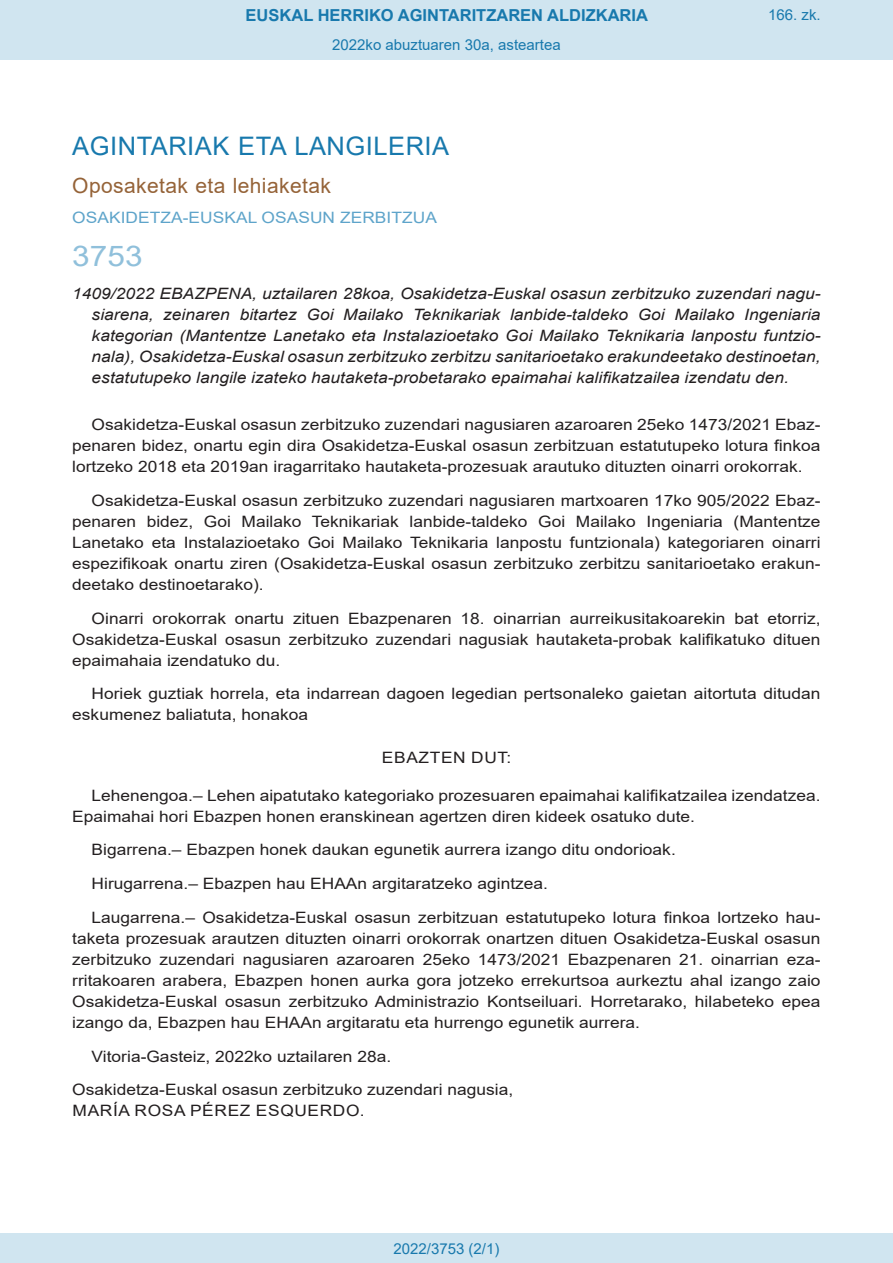
<style>
.page{position:relative;width:893px;height:1263px;background:#fff}
.page>*{position:absolute;margin:0;border:0;box-sizing:border-box;transform-origin:0 0}
.BOPVOrden{font:28.5px "Arial";color:#90c0db;scale:1.11 1}
.BOPVSeccion{font:25.5px "Arial";letter-spacing:.02em;color:#1879ad}
.BOPVSubseccion{font:21px "Arial";letter-spacing:.02em;color:#956338}
.t1{font:700 16.5px "Arial";color:#1879ad}
.BOPVDetalle{font:15.6px/21px "Arial";color:#231f20;text-align:justify;scale:1.11 1}
.BOPVTitulo{font:italic 15.6px/21px "Arial";color:#231f20;text-align:justify;scale:1.11 1}
.BOPVFirmaPuesto{font:15.6px "Arial";color:#231f20;scale:1.11 1}
.BOPVFirmaLugFec{font:15.6px "Arial";color:#231f20;scale:1.11 1}
.BOPVOrganismo{font:15.6px "Arial";letter-spacing:.005em;color:#5ea4ca;scale:1.11 1}
.BOPVFirmaNombre{font:15.6px "Arial";letter-spacing:.035em;color:#231f20;scale:1.11 1}
.BOPVClave{font:15.6px "Arial";letter-spacing:.035em;color:#231f20;scale:1.11 1}
.Paginacion_Centro{font:15px "Arial";color:#1879ad}
</style>
<div class="page">
<div style="left:0;top:0;width:893px;height:60px;background:#d0e5f0"></div>
<div style="left:0;top:1233px;width:893px;height:30px;background:#d0e5f0"></div>
<p class="t1" style="left:246px;top:3px;width:404px">EUSKAL HERRIKO AGINTARITZAREN ALDIZKARIA</p>
<p class="Paginacion_Centro" style="left:332px;top:35px;width:230px">2022ko abuztuaren 30a, asteartea</p>
<p class="Paginacion_Centro" style="left:768px;top:5px;width:54px">166. zk.</p>
<p class="BOPVSeccion" style="left:72px;top:128px;width:378px">AGINTARIAK ETA LANGILERIA</p>
<p class="BOPVSubseccion" style="left:72px;top:171px;width:260px">Oposaketak eta lehiaketak</p>
<p class="BOPVOrganismo" style="left:72px;top:207px;width:330px">OSAKIDETZA-EUSKAL OSASUN ZERBITZUA</p>
<p class="BOPVOrden" style="left:72px;top:236px;width:65px">3753</p>
<p class="BOPVTitulo" style="left:92px;top:284px;width:658px;text-indent:-19px">1409/2022 EBAZPENA, uztailaren 28koa, Osakidetza-Euskal osasun zerbitzuko zuzendari nagu&shy;siarena, zeinaren bitartez Goi Mailako Teknikariak lanbide-taldeko Goi Mailako Ingeniaria kategorian (Mantentze Lanetako eta Instalazioetako Goi Mailako Teknikaria lanpostu funtzio&shy;nala), Osakidetza-Euskal osasun zerbitzuko zerbitzu sanitarioetako erakundeetako destinoetan, estatutupeko langile izateko hautaketa-probetarako epaimahai kalifikatzailea izendatu den.</p>
<p class="BOPVDetalle" style="left:72px;top:414px;width:676px;text-indent:19px">Osakidetza-Euskal osasun zerbitzuko zuzendari nagusiaren azaroaren 25eko 1473/2021 Ebaz&shy;penaren bidez, onartu egin dira Osakidetza-Euskal osasun zerbitzuan estatutupeko lotura finkoa lortzeko 2018 eta 2019an iragarritako hautaketa-prozesuak arautuko dituzten oinarri orokorrak.</p>
<p class="BOPVDetalle" style="left:72px;top:490px;width:676px;text-indent:19px">Osakidetza-Euskal osasun zerbitzuko zuzendari nagusiaren martxoaren 17ko 905/2022 Ebaz&shy;penaren bidez, Goi Mailako Teknikariak lanbide-taldeko Goi Mailako Ingeniaria (Mantentze Lanetako eta Instalazioetako Goi Mailako Teknikaria lanpostu funtzionala) kategoriaren oinarri espezifikoak onartu ziren (Osakidetza-Euskal osasun zerbitzuko zerbitzu sanitarioetako erakun&shy;deetako destinoetarako).</p>
<p class="BOPVDetalle" style="left:72px;top:607px;width:676px;text-indent:19px">Oinarri orokorrak onartu zituen Ebazpenaren 18. oinarrian aurreikusitakoarekin bat etorriz, Osakidetza-Euskal osasun zerbitzuko zuzendari nagusiak hautaketa-probak kalifikatuko dituen epaimahaia izendatuko du.</p>
<p class="BOPVDetalle" style="left:72px;top:683px;width:676px;text-indent:19px">Horiek guztiak horrela, eta indarrean dagoen legedian pertsonaleko gaietan aitortuta ditudan eskumenez baliatuta, honakoa</p>
<p class="BOPVClave" style="left:382px;top:746px;width:118px">EBAZTEN DUT:</p>
<p class="BOPVDetalle" style="left:72px;top:784px;width:676px;text-indent:19px">Lehenengoa.– Lehen aipatutako kategoriako prozesuaren epaimahai kalifikatzailea izendatzea.<br>Epaimahai hori Ebazpen honen eranskinean agertzen diren kideek osatuko dute.</p>
<p class="BOPVDetalle" style="left:92px;top:839px;width:528px">Bigarrena.– Ebazpen honek daukan egunetik aurrera izango ditu ondorioak.</p>
<p class="BOPVDetalle" style="left:92px;top:873px;width:413px">Hirugarrena.– Ebazpen hau EHAAn argitaratzeko agintzea.</p>
<p class="BOPVDetalle" style="left:72px;top:907px;width:676px;text-indent:19px">Laugarrena.– Osakidetza-Euskal osasun zerbitzuan estatutupeko lotura finkoa lortzeko hau&shy;taketa prozesuak arautzen dituzten oinarri orokorrak onartzen dituen Osakidetza-Euskal osasun zerbitzuko zuzendari nagusiaren azaroaren 25eko 1473/2021 Ebazpenaren 21. oinarrian eza&shy;rritakoaren arabera, Ebazpen honen aurka gora jotzeko errekurtsoa aurkeztu ahal izango zaio Osakidetza-Euskal osasun zerbitzuko Administrazio Kontseiluari. Horretarako, hilabeteko epea izango da, Ebazpen hau EHAAn argitaratu eta hurrengo egunetik aurrera.</p>
<p class="BOPVFirmaLugFec" style="left:92px;top:1045px;width:271px">Vitoria-Gasteiz, 2022ko uztailaren 28a.</p>
<p class="BOPVFirmaPuesto" style="left:72px;top:1079px;width:399px">Osakidetza-Euskal osasun zerbitzuko zuzendari nagusia,</p>
<p class="BOPVFirmaNombre" style="left:73px;top:1100px;width:265px">MARÍA ROSA PÉREZ ESQUERDO.</p>
<p class="Paginacion_Centro" style="left:393px;top:1238px;width:107px">2022/3753 (2/1)</p>
</div>
